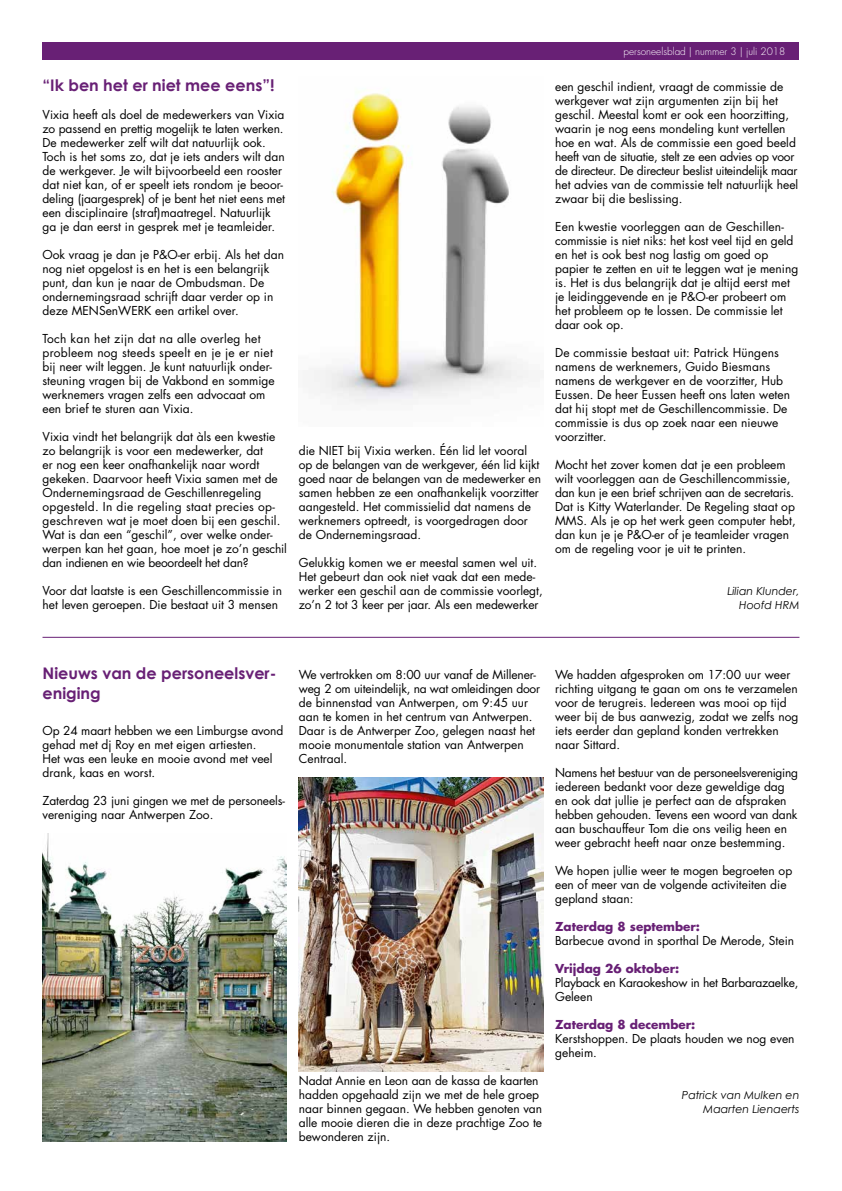
<style>
.page{position:relative;width:842px;height:1191px;background:#fff}
.page>*{position:absolute;margin:0;border:0;box-sizing:border-box;transform-origin:0 0}
.t1{font:700 16px/20px "Century Gothic";color:#682075}
.t2{font:12px/14px "Futura Std";color:#000}
.t3{font:700 12px "Futura Std";color:#682075}
.t4{font:12px/14px "Futura Std";letter-spacing:-.02em;color:#000}
.t5{font:italic 11px/14px "Century Gothic";color:#000;text-align:right}
.t6{font:300 10px "Futura Std";color:#fff}
</style>
<div class="page">
<div style="left:43px;top:43px;width:756px;height:17px;background:#682075"></div>
<hr style="left:43px;top:637px;width:756px;height:1px;background:#682075">
<img style="left:314px;top:91px;width:215px;height:313px">
<img style="left:43px;top:833px;width:244px;height:308px">
<img style="left:299px;top:777px;width:244px;height:294px">
<h1 class="t1" style="left:43px;top:74px;width:234px">“Ik ben het er niet mee eens”!</h1>
<p class="t2" style="left:43px;top:107px;width:244px">Vixia heeft als doel de medewerkers van Vixia zo passend en prettig mogelijk te laten werken.<br>De medewerker zelf wilt dat natuurlijk ook.<br>Toch is het soms zo, dat je iets anders wilt dan de werkgever. Je wilt bijvoorbeeld een rooster dat niet kan, of er speelt iets rondom je beoor&shy;deling (jaargesprek) of je bent het niet eens met een disciplinaire (straf)maatregel. Natuurlijk ga je dan eerst in gesprek met je teamleider.</p>
<p class="t2" style="left:43px;top:247px;width:243px">Ook vraag je dan je P&amp;O-er erbij. Als het dan nog niet opgelost is en het is een belangrijk punt, dan kun je naar de Ombudsman. De ondernemingsraad schrijft daar verder op in deze MENSenWERK een artikel over.</p>
<p class="t2" style="left:43px;top:331px;width:234px">Toch kan het zijn dat na alle overleg het probleem nog steeds speelt en je je er niet bij neer wilt leggen. Je kunt natuurlijk onder&shy;steuning vragen bij de Vakbond en sommige werknemers vragen zelfs een advocaat om een brief te sturen aan Vixia.</p>
<p class="t2" style="left:43px;top:429px;width:246px">Vixia vindt het belangrijk dat àls een kwestie zo belangrijk is voor een medewerker, dat<br>er nog een keer onafhankelijk naar wordt gekeken. Daarvoor heeft Vixia samen met de Ondernemingsraad de Geschillenregeling opgesteld. In die regeling staat precies op&shy;geschreven wat je moet doen bij een geschil.<br>Wat is dan een “geschil”, over welke onder&shy;werpen kan het gaan, hoe moet je zo’n geschil dan indienen en wie beoordeelt het dan?</p>
<p class="t2" style="left:43px;top:584px;width:241px">Voor dat laatste is een Geschillencommissie in het leven geroepen. Die bestaat uit 3 mensen</p>
<p class="t2" style="left:299px;top:444px;width:244px">die NIET bij Vixia werken. Één lid let vooral op de belangen van de werkgever, één lid kijkt goed naar de belangen van de medewerker en samen hebben ze een onafhankelijk voorzitter aangesteld. Het commissielid dat namens de werknemers optreedt, is voorgedragen door de Ondernemingsraad.</p>
<p class="t2" style="left:299px;top:556px;width:245px">Gelukkig komen we er meestal samen wel uit.<br>Het gebeurt dan ook niet vaak dat een mede&shy;werker een geschil aan de commissie voorlegt, zo’n 2 tot 3 keer per jaar. Als een medewerker</p>
<p class="t6" style="left:623px;top:45px;width:163px">personeelsblad | nummer 3 | juli 2018</p>
<p class="t2" style="left:555px;top:80px;width:245px">een geschil indient, vraagt de commissie de werkgever wat zijn argumenten zijn bij het geschil. Meestal komt er ook een hoorzitting, waarin je nog eens mondeling kunt vertellen hoe en wat. Als de commissie een goed beeld heeft van de situatie, stelt ze een advies op voor de directeur. De directeur beslist uiteindelijk maar het advies van de commissie telt natuurlijk heel zwaar bij die beslissing.</p>
<p class="t2" style="left:555px;top:220px;width:245px">Een kwestie voorleggen aan de Geschillen&shy;commissie is niet niks: het kost veel tijd en geld en het is ook best nog lastig om goed op papier te zetten en uit te leggen wat je mening is. Het is dus belangrijk dat je altijd eerst met je leidinggevende en je P&amp;O-er probeert om het probleem op te lossen. De commissie let daar ook op.</p>
<p class="t2" style="left:555px;top:346px;width:236px">De commissie bestaat uit: Patrick Hüngens namens de werknemers, Guido Biesmans namens de werkgever en de voorzitter, Hub Eussen. De heer Eussen heeft ons laten weten dat hij stopt met de Geschillencommissie. De commissie is dus op zoek naar een nieuwe voorzitter.</p>
<p class="t2" style="left:555px;top:458px;width:242px">Mocht het zover komen dat je een probleem wilt voorleggen aan de Geschillencommissie, dan kun je een brief schrijven aan de secretaris.<br>Dat is Kitty Waterlander. De Regeling staat op MMS. Als je op het werk geen computer hebt, dan kun je je P&amp;O-er of je teamleider vragen om de regeling voor je uit te printen.</p>
<p class="t5" style="left:727px;top:584px;width:74px">Lilian Klunder,<br>Hoofd HRM</p>
<h1 class="t1" style="left:43px;top:662px;width:235px">Nieuws van de personeelsver&shy;eniging</h1>
<p class="t2" style="left:43px;top:723px;width:242px">Op 24 maart hebben we een Limburgse avond gehad met dj Roy en met eigen artiesten.<br>Het was een leuke en mooie avond met veel drank, kaas en worst.</p>
<p class="t2" style="left:43px;top:793px;width:244px">Zaterdag 23 juni gingen we met de personeels&shy;vereniging naar Antwerpen Zoo.</p>
<p class="t2" style="left:299px;top:667px;width:243px">We vertrokken om 8:00 uur vanaf de Millener&shy;weg 2 om uiteindelijk, na wat omleidingen door de binnenstad van Antwerpen, om 9:45 uur aan te komen in het centrum van Antwerpen.<br>Daar is de Antwerper Zoo, gelegen naast het mooie monumentale station van Antwerpen Centraal.</p>
<p class="t2" style="left:299px;top:1073px;width:245px">Nadat Annie en Leon aan de kassa de kaarten hadden opgehaald zijn we met de hele groep naar binnen gegaan. We hebben genoten van alle mooie dieren die in deze prachtige Zoo te bewonderen zijn.</p>
<p class="t2" style="left:555px;top:667px;width:245px">We hadden afgesproken om 17:00 uur weer richting uitgang te gaan om ons te verzamelen voor de terugreis. Iedereen was mooi op tijd weer bij de bus aanwezig, zodat we zelfs nog iets eerder dan gepland konden vertrekken naar Sittard.</p>
<p class="t2" style="left:555px;top:765px;width:244px">Namens het bestuur van de personeelsvereniging iedereen bedankt voor deze geweldige dag en ook dat jullie je perfect aan de afspraken hebben gehouden. Tevens een woord van dank aan buschauffeur Tom die ons veilig heen en weer gebracht heeft naar onze bestemming.</p>
<p class="t2" style="left:555px;top:864px;width:239px">We hopen jullie weer te mogen begroeten op een of meer van de volgende activiteiten die gepland staan:</p>
<p class="t3" style="left:555px;top:918px;width:146px">Zaterdag 8 september:</p>
<p class="t2" style="left:555px;top:934px;width:240px">Barbecue avond in sporthal De Merode, Stein</p>
<p class="t3" style="left:555px;top:960px;width:126px">Vrijdag 26 oktober:</p>
<p class="t4" style="left:555px;top:976px;width:245px">Playback en Karaokeshow in het Barbarazaelke,<br>Geleen</p>
<p class="t3" style="left:555px;top:1016px;width:142px">Zaterdag 8 december:</p>
<p class="t2" style="left:555px;top:1032px;width:241px">Kerstshoppen. De plaats houden we nog even geheim.</p>
<p class="t5" style="left:682px;top:1088px;width:119px">Patrick van Mulken en<br>Maarten Lienaerts</p>
</div>
